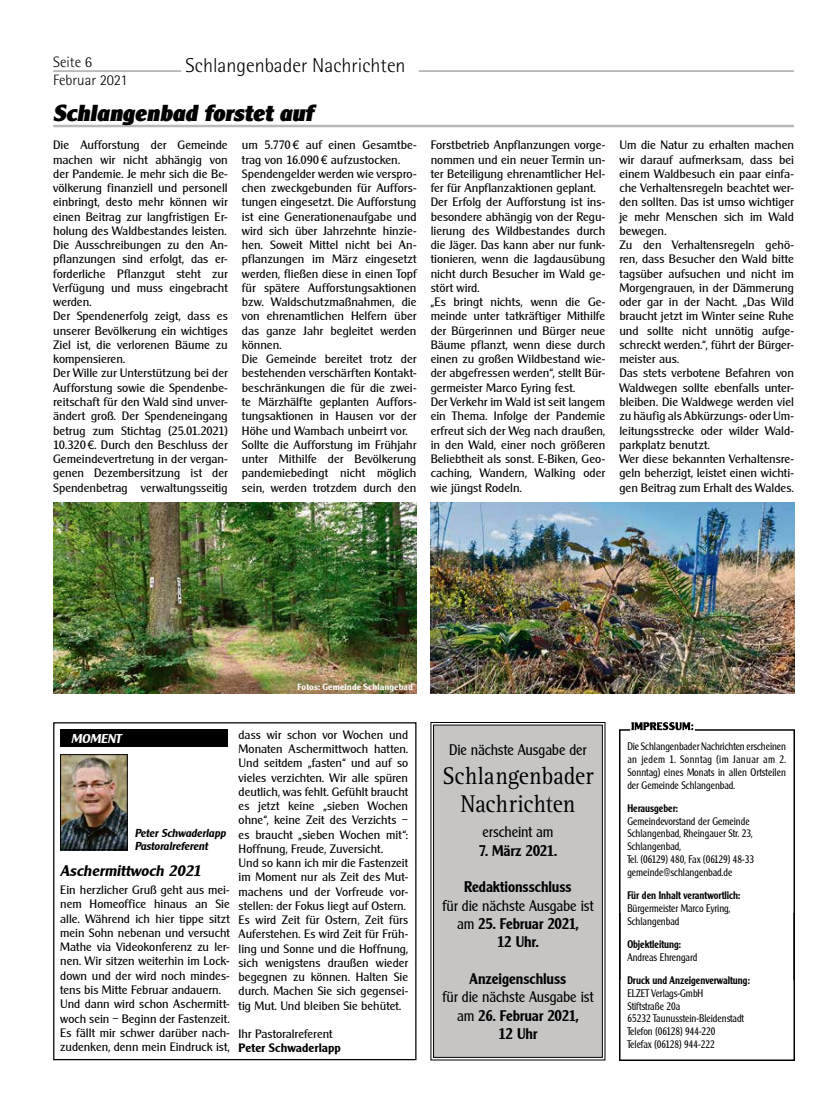
<style>
.page{position:relative;width:833px;height:1117px;background:#fff}
.page>*{position:absolute;margin:0;border:0;box-sizing:border-box;transform-origin:0 0}
.t1{font:25px/28.2px "Rotis Serif Std";color:#000;text-align:center;scale:.9 1}
.t2{font:italic 22.5px "Cleargothic Serial Heavy Regular";color:#000}
.t3{font:300 20px "Rotis Semi Sans Std";color:#000}
.t4{font:15px/18.2px "Cleargothic Serial Bold";letter-spacing:-.01em;color:#000;text-align:center;scale:.9 1}
.t5{font:15px "Cleargothic Serial Regular";letter-spacing:-.01em;color:#000;scale:.9 1}
.t6{font:italic 15px "Cleargothic Serial Bold";color:#000}
.t7{font:300 15px/18px "Rotis Semi Sans Std";color:#000}
.t8{font:italic 12.5px "Cleargothic Serial Bold";color:#fff}
.t9{font:11.88px/14.2px "Cleargothic Serial Regular";color:#000}
.t10{font:11.88px "Cleargothic Serial Bold";letter-spacing:.005em;color:#000}
.t11{font:italic 11.25px/13.5px "Cleargothic Serial Bold";letter-spacing:-.005em;color:#000;scale:.95 1}
.t12{font:10.62px/12.9px "Cleargothic Serial Regular";color:#000;scale:.83 1}
.t13{font:10.62px "Cleargothic Serial Bold";color:#000;scale:.83 1}
.t14{font:8.75px "Cleargothic Serial Bold";letter-spacing:.015em;color:#fff}
.s1{font-family:"Helvetica Neue LT Std"}
.s2{font-family:"Cleargothic Serial Regular"}
</style>
<div class="page">
<hr style="left:53px;top:70px;width:128px;height:2px;background:#bab9b8">
<hr style="left:419px;top:70px;width:375px;height:2px;background:#bab9b8">
<div style="left:430px;top:722px;width:175px;height:338px;background:#c6c5c4"></div>
<div style="left:433px;top:724px;width:169px;height:333px;border:1px solid #000"></div>
<img style="left:619px;top:722px;width:175px;height:191px">
<img style="left:619px;top:913px;width:175px;height:146px">
<hr style="left:53px;top:125px;width:741px;height:2px;background:#bab9b8">
<img style="left:431px;top:502px;width:363px;height:191px">
<img style="left:53px;top:502px;width:363px;height:191px">
<div style="left:53px;top:722px;width:363px;height:337px;border:1px solid #000"></div>
<div style="left:60px;top:729px;width:168px;height:17px;background:#000"></div>
<img style="left:62px;top:756px;width:64px;height:91px">
<div style="left:60px;top:754px;width:68px;height:95px;border:1px solid #000"></div>
<p class="t7" style="left:53px;top:53px;width:76px">Seite 6<br>Februar 2021</p>
<h3 class="t3" style="left:186px;top:54px;width:221px">Schlangenbader Nachrichten</h3>
<h2 class="t2" style="left:53px;top:99px;width:261px">Schlangenbad forstet auf</h2>
<p class="t9" style="left:53px;top:138px;width:176px">Die Aufforstung der Gemeinde machen wir nicht abhängig von der Pandemie. Je mehr sich die Be&shy;völkerung finanziell und personell einbringt, desto mehr können wir einen Beitrag zur langfristigen Er&shy;holung des Waldbestandes leisten.<br>Die Ausschreibungen zu den An&shy;pflanzungen sind erfolgt, das er&shy;forderliche Pflanzgut steht zur<br>Verfügung und muss eingebracht werden.<br>Der Spendenerfolg zeigt, dass es unserer Bevölkerung ein wichtiges<br>Ziel ist, die verlorenen Bäume zu kompensieren.<br>Der Wille zur Unterstützung bei der<br>Aufforstung sowie die Spendenbe&shy;reitschaft für den Wald sind unver&shy;ändert groß. Der Spendeneingang betrug zum Stichtag (25.01.2021)<br>10.320<span class="s1">€</span>. Durch den Beschluss der<br>Gemeindevertretung in der vergan&shy;genen Dezembersitzung ist der<br>Spendenbetrag verwaltungsseitig</p>
<p class="t9" style="left:242px;top:138px;width:176px">um 5.770<span class="s1">€</span> auf einen Gesamtbe&shy;trag von 16.090<span class="s1">€</span> aufzustocken.<br>Spendengelder werden wie verspro&shy;chen zweckgebunden für Auffors&shy;tungen eingesetzt. Die Aufforstung ist eine Generationenaufgabe und wird sich über Jahrzehnte hinzie&shy;hen. Soweit Mittel nicht bei An&shy;pflanzungen im März eingesetzt werden, fließen diese in einen Topf für spätere Aufforstungsaktionen bzw. Waldschutzmaßnahmen, die von ehrenamtlichen Helfern über das ganze Jahr begleitet werden können.<br>Die Gemeinde bereitet trotz der bestehenden verschärften Kontakt&shy;beschränkungen die für die zwei&shy;te Märzhälfte geplanten Auffors&shy;tungsaktionen in Hausen vor der<br>Höhe und Wambach unbeirrt vor.<br>Sollte die Aufforstung im Frühjahr unter Mithilfe der Bevölkerung pandemiebedingt nicht möglich sein, werden trotzdem durch den</p>
<p class="t9" style="left:431px;top:138px;width:176px">Forstbetrieb Anpflanzungen vorge&shy;nommen und ein neuer Termin un&shy;ter Beteiligung ehrenamtlicher Hel&shy;fer für Anpflanzaktionen geplant.<br>Der Erfolg der Aufforstung ist ins&shy;besondere abhängig von der Regu&shy;lierung des Wildbestandes durch die Jäger. Das kann aber nur funk&shy;tionieren, wenn die Jagdausübung nicht durch Besucher im Wald ge&shy;stört wird.<br>„Es bringt nichts, wenn die Ge&shy;meinde unter tatkräftiger Mithilfe der Bürgerinnen und Bürger neue<br>Bäume pflanzt, wenn diese durch einen zu großen Wildbestand wie&shy;der abgefressen werden“, stellt Bür&shy;germeister Marco Eyring fest.<br>Der Verkehr im Wald ist seit langem ein Thema. Infolge der Pandemie erfreut sich der Weg nach draußen, in den Wald, einer noch größeren<br>Beliebtheit als sonst. E-Biken, Geo&shy;caching, Wandern, Walking oder wie jüngst Rodeln.</p>
<p class="t9" style="left:619px;top:138px;width:176px">Um die Natur zu erhalten machen wir darauf aufmerksam, dass bei einem Waldbesuch ein paar einfa&shy;che Verhaltensregeln beachtet wer&shy;den sollten. Das ist umso wichtiger je mehr Menschen sich im Wald bewegen.<br>Zu den Verhaltensregeln gehö&shy;ren, dass Besucher den Wald bitte tagsüber aufsuchen und nicht im<br>Morgengrauen, in der Dämmerung oder gar in der Nacht. „Das Wild braucht jetzt im Winter seine Ruhe und sollte nicht unnötig aufge&shy;schreckt werden.“, führt der Bürger&shy;meister aus.<br>Das stets verbotene Befahren von<br>Waldwegen sollte ebenfalls unter&shy;bleiben. Die Waldwege werden viel zu häufig als Abkürzungs- oder Um&shy;leitungsstrecke oder wilder Wald&shy;parkplatz benutzt.<br>Wer diese bekannten Verhaltensre&shy;geln beherzigt, leistet einen wichti&shy;gen Beitrag zum Erhalt des Waldes.</p>
<p class="t14" style="left:297px;top:681px;width:117px">Fotos: Gemeinde Schlangebad</p>
<p class="t8" style="left:71px;top:731px;width:51px">Moment</p>
<p class="t11" style="left:135px;top:825px;width:97px">Peter Schwaderlapp<br>Pastoralreferent</p>
<p class="t6" style="left:60px;top:861px;width:142px">Aschermittwoch 2021</p>
<p class="t9" style="left:60px;top:882px;width:171px">Ein herzlicher Gruß geht aus mei&shy;nem Homeoffice hinaus an Sie alle. Während ich hier tippe sitzt mein Sohn nebenan und versucht<br>Mathe via Videokonferenz zu ler&shy;nen. Wir sitzen weiterhin im Lock&shy;down und der wird noch mindes&shy;tens bis Mitte Februar andauern.<br>Und dann wird schon Aschermitt&shy;woch sein – Beginn der Fastenzeit.<br>Es fällt mir schwer darüber nach&shy;zudenken, denn mein Eindruck ist,</p>
<p class="t9" style="left:239px;top:727px;width:171px">dass wir schon vor Wochen und<br>Monaten Aschermittwoch hatten.<br>Und seitdem „fasten“ und auf so vieles verzichten. Wir alle spüren deutlich, was fehlt. Gefühlt braucht es jetzt keine „sieben Wochen ohne“, keine Zeit des Verzichts – es braucht „sieben Wochen mit“:<br>Hoffnung, Freude, Zuversicht.<br>Und so kann ich mir die Fastenzeit im Moment nur als Zeit des Mut&shy;machens und der Vorfreude vor&shy;stellen: der Fokus liegt auf Ostern.<br>Es wird Zeit für Ostern, Zeit fürs<br>Auferstehen. Es wird Zeit für Früh&shy;ling und Sonne und die Hoffnung, sich wenigstens draußen wieder begegnen zu können. Halten Sie durch. Machen Sie sich gegensei&shy;tig Mut. Und bleiben Sie behütet.</p>
<p class="t9" style="left:239px;top:1026px;width:95px">Ihr Pastoralreferent</p>
<p class="t10" style="left:239px;top:1040px;width:104px">Peter Schwaderlapp</p>
<p class="t5" style="left:449px;top:740px;width:154px">Die nächste Ausgabe der</p>
<h1 class="t1" style="left:442px;top:761px;width:169px">Schlangenbader<br>Nachrichten</h1>
<p class="t5" style="left:482px;top:822px;width:80px">erscheint am</p>
<p class="t4" style="left:479px;top:841px;width:89px">7. März 2021.</p>
<p class="t4" style="left:464px;top:877px;width:121px">Redaktionsschluss</p>
<p class="t5" style="left:442px;top:896px;width:169px">für die nächste Ausgabe ist</p>
<p class="t4" style="left:457px;top:914px;width:137px"><span class="s2">am</span> 25. Februar 2021,<br>12 Uhr.</p>
<p class="t4" style="left:469px;top:969px;width:109px">Anzeigenschluss</p>
<p class="t5" style="left:442px;top:987px;width:169px">für die nächste Ausgabe ist</p>
<p class="t4" style="left:457px;top:1005px;width:137px"><span class="s2">am</span> 26. Februar 2021,<br>12 Uhr</p>
<p class="t12" style="left:627px;top:739px;width:193px;text-align:justify">Die Schlangenbader Nachrichten erscheinen an jedem 1. Sonntag (im Januar am 2.<br>Sonntag) eines Monats in allen Ortsteilen der Gemeinde Schlangenbad.</p>
<p class="t13" style="left:627px;top:801px;width:62px">Herausgeber:</p>
<p class="t12" style="left:627px;top:814px;width:154px">Gemeindevorstand der Gemeinde<br>Schlangenbad, Rheingauer Str. 23,<br>Schlangenbad,<br>Tel. (06129) 480, Fax (06129) 48-33 gemeinde@schlangenbad.de</p>
<p class="t13" style="left:627px;top:888px;width:138px">Für den Inhalt verantwortlich:</p>
<p class="t12" style="left:627px;top:901px;width:125px">Bürgermeister Marco Eyring,<br>Schlangenbad</p>
<p class="t13" style="left:627px;top:937px;width:66px">Objektleitung:</p>
<p class="t12" style="left:627px;top:950px;width:86px">Andreas Ehrengard</p>
<p class="t13" style="left:627px;top:973px;width:149px">Druck und Anzeigenverwaltung:</p>
<p class="t12" style="left:627px;top:986px;width:142px">ELZET Verlags-GmbH<br>Stiftstraße 20a<br>65232 Taunusstein-Bleidenstadt<br>Telefon (06128) 944-220<br>Telefax (06128) 944-222</p>
</div>
